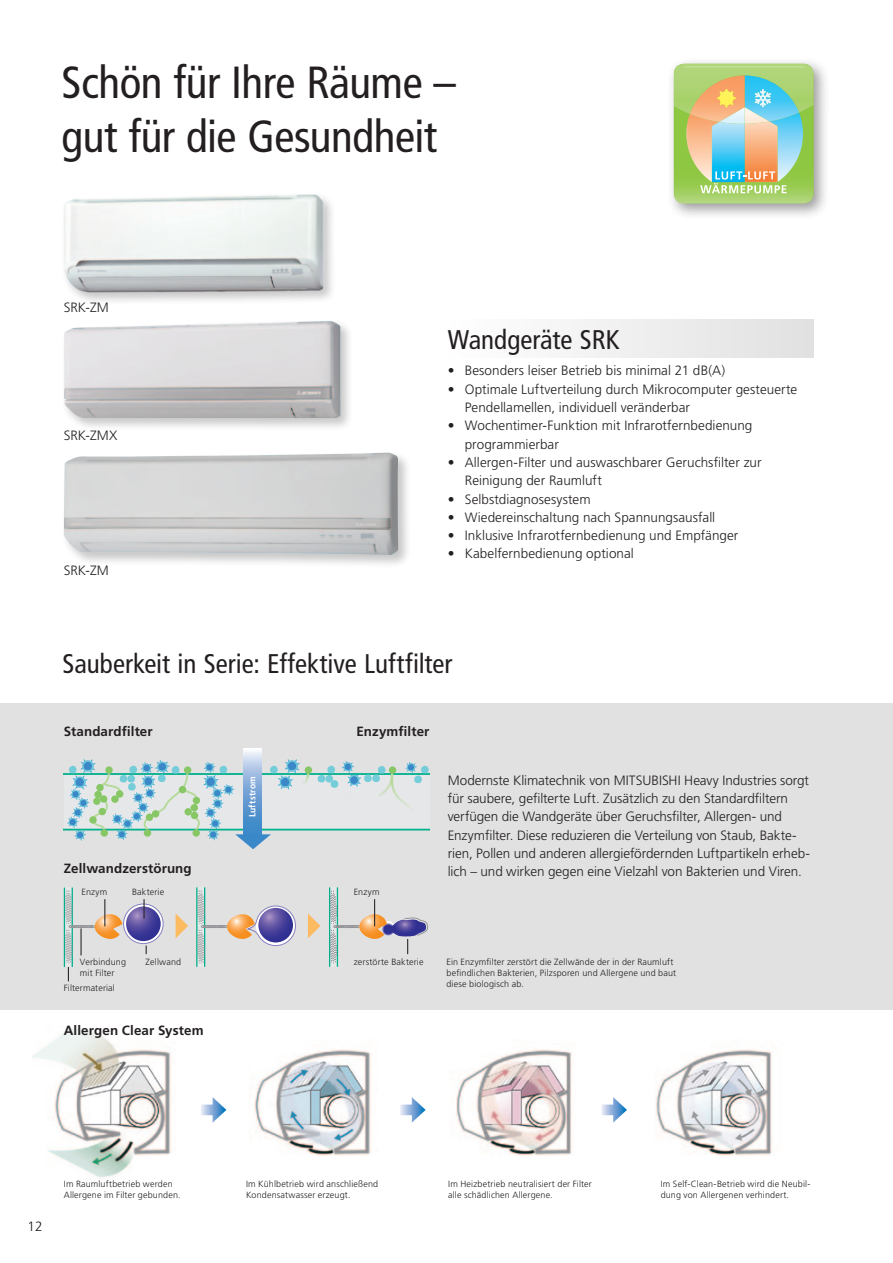
<style>
.page{position:relative;width:893px;height:1263px;background:#fff}
.page>*{position:absolute;margin:0;border:0;box-sizing:border-box;transform-origin:0 0}
.t1{font:condensed 45px/54px "Frutiger LT Std";letter-spacing:-.01em;color:#231f20}
.t2{font:condensed 27px "Frutiger LT Std";color:#231f20}
.t3{font:300 13.5px/18.3px "Frutiger LT Std";color:#231f20}
.t4{font:700 13.35px "Frutiger LT Std";letter-spacing:.01em;color:#231f20}
.t5{font:300 9px/10.8px "Frutiger LT Std";letter-spacing:.015em;color:#231f20}
.t6{font:700 9px "Frutiger LT Std";letter-spacing:.025em;color:#fff;scale:.95 1}
</style>
<div class="page">
<div style="left:0;top:704px;width:893px;height:306px;background:#e1e1e2"></div>
<img style="left:32px;top:1028px;width:540px;height:150px">
<img style="left:655px;top:1049px;width:118px;height:107px">
<hr style="left:64px;top:773px;width:365px;height:2px;background:#03b08e">
<hr style="left:64px;top:829px;width:365px;height:1px;background:#03b08e">
<svg style="left:67px;top:748px;width:362px;height:101px"></svg>
<div style="left:330px;top:887px;width:7px;height:80px;background:#e6e7e9"></div>
<hr style="left:329px;top:888px;width:1px;height:79px;background:#03b08e">
<hr style="left:337px;top:888px;width:1px;height:79px;background:#03b08e">
<div style="left:197px;top:887px;width:8px;height:80px;background:#e6e7e9"></div>
<hr style="left:196px;top:888px;width:2px;height:79px;background:#03b08e">
<hr style="left:204px;top:888px;width:1px;height:79px;background:#03b08e">
<svg style="left:64px;top:887px;width:8px;height:80px"></svg>
<hr style="left:64px;top:888px;width:1px;height:79px;background:#03b08e">
<hr style="left:72px;top:888px;width:1px;height:79px;background:#03b08e">
<svg style="left:176px;top:914px;width:12px;height:24px"></svg>
<svg style="left:308px;top:913px;width:12px;height:25px"></svg>
<svg style="left:124px;top:904px;width:39px;height:39px"></svg>
<div style="left:123px;top:904px;width:40px;height:40px;border:1px solid #8781bd;border-radius:50%"></div>
<svg style="left:126px;top:906px;width:35px;height:35px"></svg>
<svg style="left:198px;top:890px;width:98px;height:73px"></svg>
<svg style="left:66px;top:890px;width:56px;height:91px"></svg>
<svg style="left:144px;top:899px;width:1px;height:19px"></svg>
<svg style="left:330px;top:890px;width:98px;height:73px"></svg>
<div style="left:61px;top:192px;width:275px;height:113px;background:#231f20;opacity:.25"></div>
<img style="left:61px;top:192px;width:266px;height:105px">
<div style="left:448px;top:320px;width:365px;height:38px;background:linear-gradient(to right,#fffffe,#e1e1e2)"></div>
<div style="left:61px;top:450px;width:350px;height:118px;background:#231f20;opacity:.25"></div>
<img style="left:323px;top:453px;width:63px;height:1px">
<div style="left:61px;top:318px;width:293px;height:113px;background:#231f20;opacity:.25"></div>
<img style="left:64px;top:321px;width:276px;height:97px">
<svg style="left:201px;top:1097px;width:25px;height:26px"></svg>
<svg style="left:400px;top:1097px;width:26px;height:26px"></svg>
<svg style="left:602px;top:1097px;width:25px;height:26px"></svg>
<div style="left:667px;top:57px;width:163px;height:163px;background:#231f20;opacity:.45"></div>
<img style="left:674px;top:114px;width:139px;height:89px">
<img style="left:777px;top:114px;width:26px;height:68px">
<img style="left:745px;top:121px;width:32px;height:50px">
<img style="left:686px;top:114px;width:26px;height:68px">
<img style="left:712px;top:122px;width:33px;height:49px">
<svg style="left:700px;top:171px;width:86px;height:22px;background:#b0cd9d"></svg>
<img style="left:674px;top:64px;width:139px;height:50px">
<img style="left:684px;top:66px;width:121px;height:2px">
<img style="left:745px;top:75px;width:54px;height:46px">
<img style="left:719px;top:107px;width:50px;height:17px">
<img style="left:690px;top:75px;width:55px;height:47px">
<img style="left:755px;top:89px;width:16px;height:18px">
<img style="left:717px;top:89px;width:19px;height:18px">
<h1 class="t1" style="left:62px;top:55px;width:396px">Schön für Ihre Räume – gut für die Gesundheit</h1>
<p class="t3" style="left:64px;top:298px;width:47px">SRK-ZM</p>
<p class="t3" style="left:64px;top:426px;width:55px">SRK-ZMX</p>
<p class="t3" style="left:64px;top:561px;width:47px">SRK-ZM</p>
<h2 class="t2" style="left:448px;top:323px;width:174px">Wandgeräte SRK</h2>
<p class="t3" style="left:448px;top:362px;width:279px">• Besonders leiser Betrieb bis minimal 21 dB(A)</p>
<p class="t3" style="left:465px;top:380px;width:334px;text-indent:-17px">• Optimale Luftverteilung durch Mikrocomputer gesteuerte<br>Pendellamellen, individuell veränderbar</p>
<p class="t3" style="left:465px;top:417px;width:289px;text-indent:-17px">• Wochentimer-Funktion mit Infrarotfernbedienung programmierbar</p>
<p class="t3" style="left:465px;top:453px;width:298px;text-indent:-17px">• Allergen-Filter und auswaschbarer Geruchsfilter zur<br>Reinigung der Raumluft</p>
<p class="t3" style="left:448px;top:490px;width:144px">• Selbstdiagnosesystem</p>
<p class="t3" style="left:448px;top:508px;width:269px">• Wiedereinschaltung nach Spannungsausfall</p>
<p class="t3" style="left:448px;top:526px;width:292px">• Inklusive Infrarotfernbedienung und Empfänger</p>
<p class="t3" style="left:448px;top:545px;width:188px">• Kabelfernbedienung optional</p>
<h2 class="t2" style="left:62px;top:648px;width:392px">Sauberkeit in Serie: Effektive Luftfilter</h2>
<p class="t4" style="left:64px;top:723px;width:90px">Standardfilter</p>
<p class="t4" style="left:356px;top:723px;width:75px">Enzymfilter</p>
<p class="t4" style="left:64px;top:860px;width:129px">Zellwandzerstörung</p>
<p class="t6" style="left:247px;top:817px;width:45px;rotate:-90deg">Luftstrom</p>
<p class="t5" style="left:132px;top:886px;width:34px">Bakterie</p>
<p class="t5" style="left:82px;top:886px;width:27px">Enzym</p>
<p class="t5" style="left:354px;top:886px;width:27px">Enzym</p>
<p class="t3" style="left:448px;top:771px;width:364px">Modernste Klimatechnik von MITSUBISHI Heavy Industries sorgt für saubere, gefilterte Luft. Zusätzlich zu den Standardfiltern verfügen die Wandgeräte über Geruchsfilter, Allergen- und Enzymfilter. Diese reduzieren die Verteilung von Staub, Bakte&shy;rien, Pollen und anderen allergiefördernden Luftpartikeln erheb&shy;lich – und wirken gegen eine Vielzahl von Bakterien und Viren.</p>
<p class="t5" style="left:80px;top:957px;width:48px">Verbindung mit Filter</p>
<p class="t5" style="left:64px;top:982px;width:53px">Filtermaterial</p>
<p class="t5" style="left:146px;top:957px;width:37px">Zellwand</p>
<p class="t5" style="left:354px;top:956px;width:71px">zerstörte Bakterie</p>
<p class="t4" style="left:64px;top:1022px;width:141px">Allergen Clear System</p>
<p class="t5" style="left:446px;top:957px;width:231px">Ein Enzymfilter zerstört die Zellwände der in der Raumluft befindlichen Bakterien, Pilzsporen und Allergene und baut diese biologisch ab.</p>
<p class="t3" style="left:28px;top:1217px;width:17px">12</p>
<p class="t5" style="left:64px;top:1178px;width:118px">Im Raumluftbetrieb werden<br>Allergene im Filter gebunden.</p>
<p class="t5" style="left:246px;top:1178px;width:134px">Im Kühlbetrieb wird anschließend<br>Kondensatwasser erzeugt.</p>
<p class="t5" style="left:448px;top:1178px;width:145px">Im Heizbetrieb neutralisiert der Filter alle schädlichen Allergene.</p>
<p class="t5" style="left:661px;top:1178px;width:151px">Im Self-Clean-Betrieb wird die Neubil&shy;dung von Allergenen verhindert.</p>
</div>
